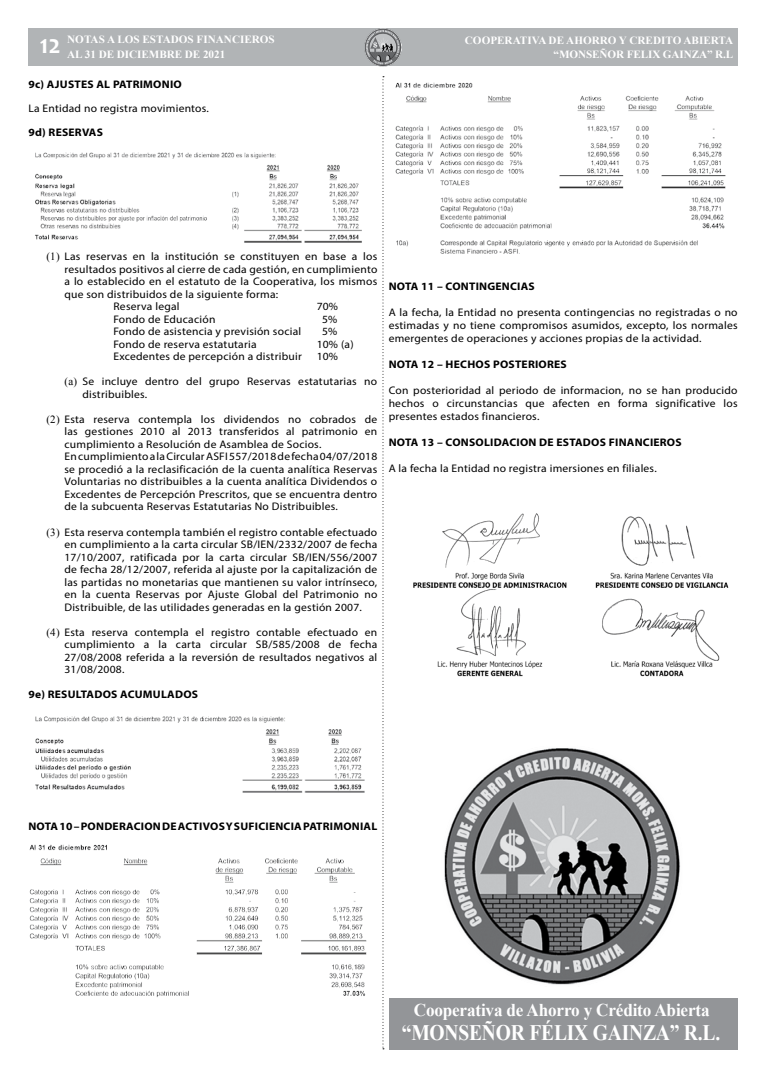
<style>
.page{position:relative;width:766px;height:1078px;background:#fff}
.page>*{position:absolute;margin:0;border:0;box-sizing:border-box;transform-origin:0 0}
.t1{font:700 27px "Candara";color:#fff;scale:.95 1}
.t2{font:700 22.1px "Times New Roman";letter-spacing:-.01em;color:#fff;scale:.88 1}
.t3{font:700 18px "Times New Roman";letter-spacing:-.01em;color:#fff;scale:.95 1}
.t4{font:11px/12.5px "Myriad Pro";letter-spacing:.02em;color:#000;text-align:justify;scale:1.05 1}
.t5{font:700 11px "Myriad Pro";letter-spacing:.02em;color:#000;scale:1.05 1}
.t6{font:700 11px/15.2px "Times New Roman";color:#fff}
.s1{font-family:"Times New Roman"}
</style>
<div class="page">
<div style="left:28px;top:28px;width:709px;height:38px;background:#b1b4b6"></div>
<img style="left:364px;top:28px;width:38px;height:38px">
<svg style="left:382px;top:76px;width:2px;height:973px"></svg>
<img style="left:35px;top:152px;width:327px;height:91px">
<img style="left:35px;top:716px;width:330px;height:77px">
<img style="left:29px;top:844px;width:338px;height:153px">
<img style="left:395px;top:82px;width:331px;height:172px">
<img style="left:413px;top:567px;width:316px;height:110px">
<img style="left:597px;top:594px;width:126px;height:70px">
<img style="left:453px;top:587px;width:77px;height:71px">
<img style="left:442px;top:513px;width:98px;height:54px">
<img style="left:599px;top:516px;width:124px;height:59px">
<img style="left:444px;top:748px;width:236px;height:237px">
<div style="left:389px;top:997px;width:348px;height:51px;background:#939598"></div>
<h1 class="t1" style="left:40px;top:28px;width:23px">12</h1>
<p class="t6" style="left:67px;top:32px;width:209px">NOTAS A LOS ESTADOS FINANCIEROS<br>AL 31 DE DICIEMBRE DE 2021</p>
<p class="t6" style="left:465px;top:33px;width:270px;line-height:14.2px;text-align:right">COOPERATIVA DE AHORRO Y CREDITO ABIERTA “MONSEÑOR FELIX GAINZA” R.L</p>
<p class="t5" style="left:28px;top:77px;width:148px">9c) AJUSTES AL PATRIMONIO</p>
<p class="t4" style="left:28px;top:102px;width:173px">La Entidad no registra movimientos.</p>
<p class="t5" style="left:28px;top:125px;width:72px">9d) RESERVAS</p>
<p class="t4" style="left:46px;top:250px;width:316px"><span class="s1">(1)</span> Las reservas en la institución se constituyen en base a los</p>
<p class="t4" style="left:64px;top:263px;width:299px">resultados positivos al cierre de cada gestión, en cumplimiento</p>
<p class="t4" style="left:64px;top:275px;width:299px">a lo establecido en el estatuto de la Cooperativa, los mismos</p>
<p class="t4" style="left:64px;top:288px;width:205px">que son distribuidos de la siguiente forma:</p>
<p class="t4" style="left:113px;top:300px;width:64px">Reserva legal</p>
<p class="t4" style="left:316px;top:300px;width:22px">70%</p>
<p class="t4" style="left:113px;top:312px;width:99px">Fondo de Educación</p>
<p class="t4" style="left:322px;top:312px;width:16px">5%</p>
<p class="t4" style="left:113px;top:325px;width:180px">Fondo de asistencia y previsión social</p>
<p class="t4" style="left:322px;top:325px;width:16px">5%</p>
<p class="t4" style="left:113px;top:337px;width:138px">Fondo de reserva estatutaria</p>
<p class="t4" style="left:316px;top:337px;width:37px">10% (a)</p>
<p class="t4" style="left:113px;top:350px;width:181px">Excedentes de percepción a distribuir</p>
<p class="t4" style="left:316px;top:350px;width:22px">10%</p>
<p class="t4" style="left:82px;top:375px;width:282px;text-indent:-18px"><span class="s1">(a)</span> Se incluye dentro del grupo Reservas estatutarias no distribuibles.</p>
<p class="t4" style="left:64px;top:413px;width:299px;text-align:left;text-indent:-18px"><span class="s1">(2)</span> Esta reserva contempla los dividendos no cobrados de las gestiones 2010 al 2013 transferidos al patrimonio en cumplimiento a Resolución de Asamblea de Socios.<br>En cumplimiento a la Circular ASFI 557/2018 de fecha 04/07/2018 se procedió a la reclasificación de la cuenta analítica Reservas Voluntarias no distribuibles a la cuenta analítica Dividendos o Excedentes de Percepción Prescritos, que se encuentra dentro de la subcuenta Reservas Estatutarias No Distribuibles.</p>
<p class="t4" style="left:64px;top:525px;width:299px;text-indent:-18px"><span class="s1">(3)</span> Esta reserva contempla también el registro contable efectuado en cumplimiento a la carta circular SB/IEN/2332/2007 de fecha 17/10/2007, ratificada por la carta circular SB/IEN/556/2007 de fecha 28/12/2007, referida al ajuste por la capitalización de las partidas no monetarias que mantienen su valor intrínseco, en la cuenta Reservas por Ajuste Global del Patrimonio no Distribuible, de las utilidades generadas en la gestión 2007.</p>
<p class="t4" style="left:64px;top:625px;width:299px;text-indent:-18px"><span class="s1">(4)</span> Esta reserva contempla el registro contable efectuado en cumplimiento a la carta circular SB/585/2008 de fecha 27/08/2008 referida a la reversión de resultados negativos al 31/08/2008.</p>
<p class="t5" style="left:28px;top:687px;width:163px">9e) RESULTADOS ACUMULADOS</p>
<p class="t5" style="left:388px;top:279px;width:141px">NOTA 11 – CONTINGENCIAS</p>
<p class="t4" style="left:388px;top:305px;width:334px;line-height:13px">A la fecha, la Entidad no presenta contingencias no registradas o no estimadas y no tiene compromisos asumidos, excepto, los normales emergentes de operaciones y acciones propias de la actividad.</p>
<p class="t5" style="left:388px;top:357px;width:171px">NOTA 12 – HECHOS POSTERIORES</p>
<p class="t4" style="left:388px;top:383px;width:334px;line-height:13px">Con posterioridad al periodo de informacion, no se han producido hechos o circunstancias que afecten en forma significative los presentes estados financieros.</p>
<p class="t5" style="left:388px;top:435px;width:280px">NOTA 13 – CONSOLIDACION DE ESTADOS FINANCIEROS</p>
<p class="t4" style="left:388px;top:462px;width:257px">A la fecha la Entidad no registra imersiones en filiales.</p>
<p class="t5" style="left:28px;top:819px;width:334px">NOTA 10 – PONDERACION DE ACTIVOS Y SUFICIENCIA PATRIMONIAL</p>
<h3 class="t3" style="left:413px;top:997px;width:313px">Cooperativa de Ahorro y Crédito Abierta</h3>
<h2 class="t2" style="left:401px;top:1016px;width:48px">“Monseñor</h2>
<h2 class="t2" style="left:529px;top:1016px;width:104px">Félix Gainza</h2>
<h2 class="t2" style="left:669px;top:1016px;width:59px">” R.L.</h2>
</div>
